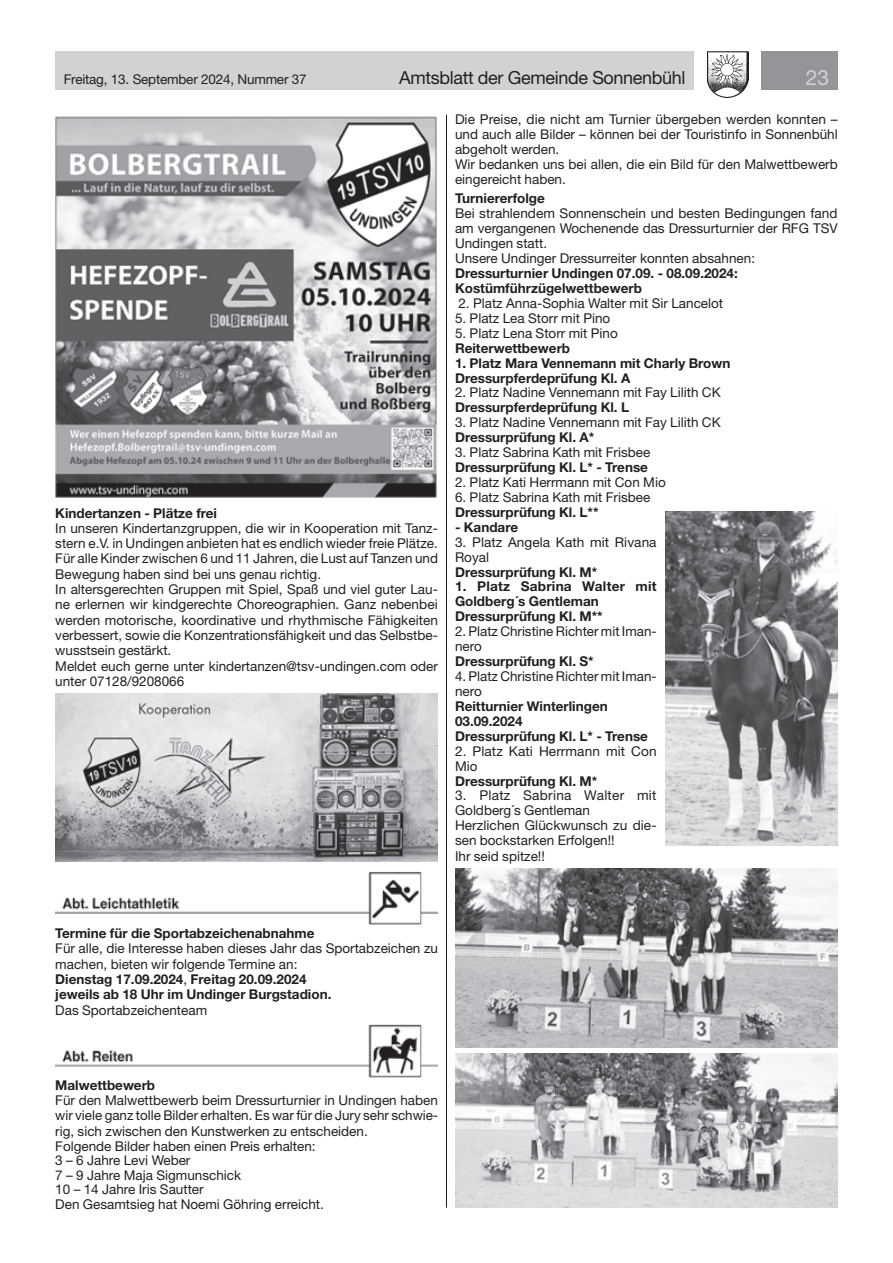
<style>
.page{position:relative;width:893px;height:1263px;background:#fff}
.page>*{position:absolute;margin:0;border:0;box-sizing:border-box;transform-origin:0 0}
.t1{font:21px "Helvetica Neue LT Std";color:#d1d2d4}
.t2{font:18px "Helvetica Neue LT Std";letter-spacing:-.02em;color:#231f20}
.t3{font:13.5px/15.3px "Helvetica Neue LT Std";color:#231f20}
.t4{font:700 13.5px/15px "Helvetica Neue LT Std";color:#231f20}
.s1{font-weight:700}
</style>
<div class="page">
<div style="left:55px;top:51px;width:639px;height:38px;background:#d1d2d4"></div>
<div style="left:761px;top:51px;width:77px;height:38px;background:#939598"></div>
<img style="left:707px;top:51px;width:41px;height:47px">
<img style="left:55px;top:116px;width:382px;height:381px">
<img style="left:55px;top:693px;width:383px;height:169px">
<img style="left:55px;top:871px;width:383px;height:54px">
<img style="left:55px;top:1024px;width:383px;height:54px">
<img style="left:455px;top:868px;width:383px;height:180px">
<img style="left:455px;top:1053px;width:383px;height:155px">
<hr style="left:446px;top:115px;width:1px;height:1093px;background:#231f20">
<img style="left:665px;top:511px;width:173px;height:334px">
<p class="t3" style="left:64px;top:71px;width:244px">Freitag, 13. September 2024, Nummer 37</p>
<h2 class="t2" style="left:399px;top:67px;width:288px">Amtsblatt der Gemeinde Sonnenbühl</h2>
<h1 class="t1" style="left:806px;top:65px;width:25px">23</h1>
<p class="t4" style="left:55px;top:505px;width:163px">Kindertanzen - Plätze frei</p>
<p class="t3" style="left:55px;top:520px;width:384px">In unseren Kindertanzgruppen, die wir in Kooperation mit Tanz&shy;stern e.V. in Undingen anbieten hat es endlich wieder freie Plätze.<br>Für alle Kinder zwischen 6 und 11 Jahren, die Lust auf Tanzen und Bewegung haben sind bei uns genau richtig.<br>In altersgerechten Gruppen mit Spiel, Spaß und viel guter Lau&shy;ne erlernen wir kindgerechte Choreographien. Ganz nebenbei werden motorische, koordinative und rhythmische Fähigkeiten verbessert, sowie die Konzentrationsfähigkeit und das Selbstbe&shy;wusstsein gestärkt.<br>Meldet euch gerne unter kindertanzen@tsv-undingen.com oder unter 07128/9208066</p>
<p class="t3" style="left:455px;top:112px;width:384px">Die Preise, die nicht am Turnier übergeben werden konnten – und auch alle Bilder – können bei der Touristinfo in Sonnenbühl abgeholt werden.<br>Wir bedanken uns bei allen, die ein Bild für den Malwettbewerb eingereicht haben.</p>
<p class="t4" style="left:455px;top:191px;width:91px">Turniererfolge</p>
<p class="t3" style="left:455px;top:206px;width:384px">Bei strahlendem Sonnenschein und besten Bedingungen fand am vergangenen Wochenende das Dressurturnier der RFG TSV Undingen statt.<br>Unsere Undinger Dressurreiter konnten absahnen:</p>
<p class="t4" style="left:455px;top:265px;width:284px">Dressurturnier Undingen 07.09. - 08.09.2024:<br>Kostümführzügelwettbewerb</p>
<p class="t3" style="left:458px;top:295px;width:266px">2. Platz Anna-Sophia Walter mit Sir Lancelot</p>
<p class="t3" style="left:455px;top:310px;width:157px">5. Platz Lea Storr mit Pino</p>
<p class="t3" style="left:455px;top:325px;width:164px">5. Platz Lena Storr mit Pino</p>
<p class="t4" style="left:455px;top:340px;width:117px">Reiterwettbewerb</p>
<p class="t4" style="left:455px;top:355px;width:277px">1. Platz Mara Vennemann mit Charly Brown<br>Dressurpferdeprüfung Kl. A</p>
<p class="t3" style="left:455px;top:385px;width:267px">2. Platz Nadine Vennemann mit Fay Lilith CK</p>
<p class="t4" style="left:455px;top:400px;width:176px">Dressurpferdeprüfung Kl. L</p>
<p class="t3" style="left:455px;top:415px;width:267px">3. Platz Nadine Vennemann mit Fay Lilith CK</p>
<p class="t4" style="left:455px;top:430px;width:141px">Dressurprüfung Kl. A*</p>
<p class="t3" style="left:455px;top:445px;width:197px">3. Platz Sabrina Kath mit Frisbee</p>
<p class="t4" style="left:455px;top:459px;width:195px">Dressurprüfung Kl. L* - Trense</p>
<p class="t3" style="left:455px;top:474px;width:212px">2. Platz Kati Herrmann mit Con Mio</p>
<p class="t3" style="left:455px;top:489px;width:197px">6. Platz Sabrina Kath mit Frisbee</p>
<p class="t4" style="left:455px;top:504px;width:145px">Dressurprüfung Kl. L**</p>
<p class="t4" style="left:455px;top:519px;width:65px">- Kandare</p>
<p class="t3" style="left:455px;top:534px;width:203px">3. Platz Angela Kath mit Rivana<br>Royal</p>
<p class="t4" style="left:455px;top:564px;width:144px">Dressurprüfung Kl. M*</p>
<p class="t4" style="left:455px;top:579px;width:203px">1. Platz Sabrina Walter mit<br>Goldberg´s Gentleman<br>Dressurprüfung Kl. M**</p>
<p class="t3" style="left:455px;top:624px;width:203px;line-height:14.9px">2. Platz Christine Richter mit Iman&shy;nero</p>
<p class="t4" style="left:455px;top:653px;width:140px">Dressurprüfung Kl. S*</p>
<p class="t3" style="left:455px;top:669px;width:203px;line-height:14.9px">4. Platz Christine Richter mit Iman&shy;nero</p>
<p class="t4" style="left:455px;top:698px;width:195px">Reitturnier Winterlingen<br>03.09.2024<br>Dressurprüfung Kl. L* - Trense</p>
<p class="t3" style="left:455px;top:743px;width:203px;line-height:14.9px">2. Platz Kati Herrmann mit Con<br>Mio</p>
<p class="t4" style="left:455px;top:773px;width:144px">Dressurprüfung Kl. M*</p>
<p class="t3" style="left:455px;top:788px;width:203px">3. Platz Sabrina Walter mit<br>Goldberg´s Gentleman<br>Herzlichen Glückwunsch zu die&shy;sen bockstarken Erfolgen!!<br>Ihr seid spitze!!</p>
<p class="t4" style="left:55px;top:925px;width:261px">Termine für die Sportabzeichenabnahme</p>
<p class="t3" style="left:55px;top:941px;width:384px">Für alle, die Interesse haben dieses Jahr das Sportabzeichen zu machen, bieten wir folgende Termine an:<br><span class="s1">Dienstag 17.09.2024</span>, <span class="s1">Freitag 20.09.2024<br>jeweils ab 18 Uhr im Undinger Burgstadion.</span></p>
<p class="t3" style="left:55px;top:1002px;width:153px">Das Sportabzeichenteam</p>
<p class="t4" style="left:55px;top:1077px;width:101px">Malwettbewerb</p>
<p class="t3" style="left:55px;top:1093px;width:384px;line-height:14.9px">Für den Malwettbewerb beim Dressurturnier in Undingen haben wir viele ganz tolle Bilder erhalten. Es war für die Jury sehr schwie&shy;rig, sich zwischen den Kunstwerken zu entscheiden.<br>Folgende Bilder haben einen Preis erhalten:<br>3 – 6 Jahre Levi Weber<br>7 – 9 Jahre Maja Sigmunschick<br>10 – 14 Jahre Iris Sautter<br>Den Gesamtsieg hat Noemi Göhring erreicht.</p>
</div>
